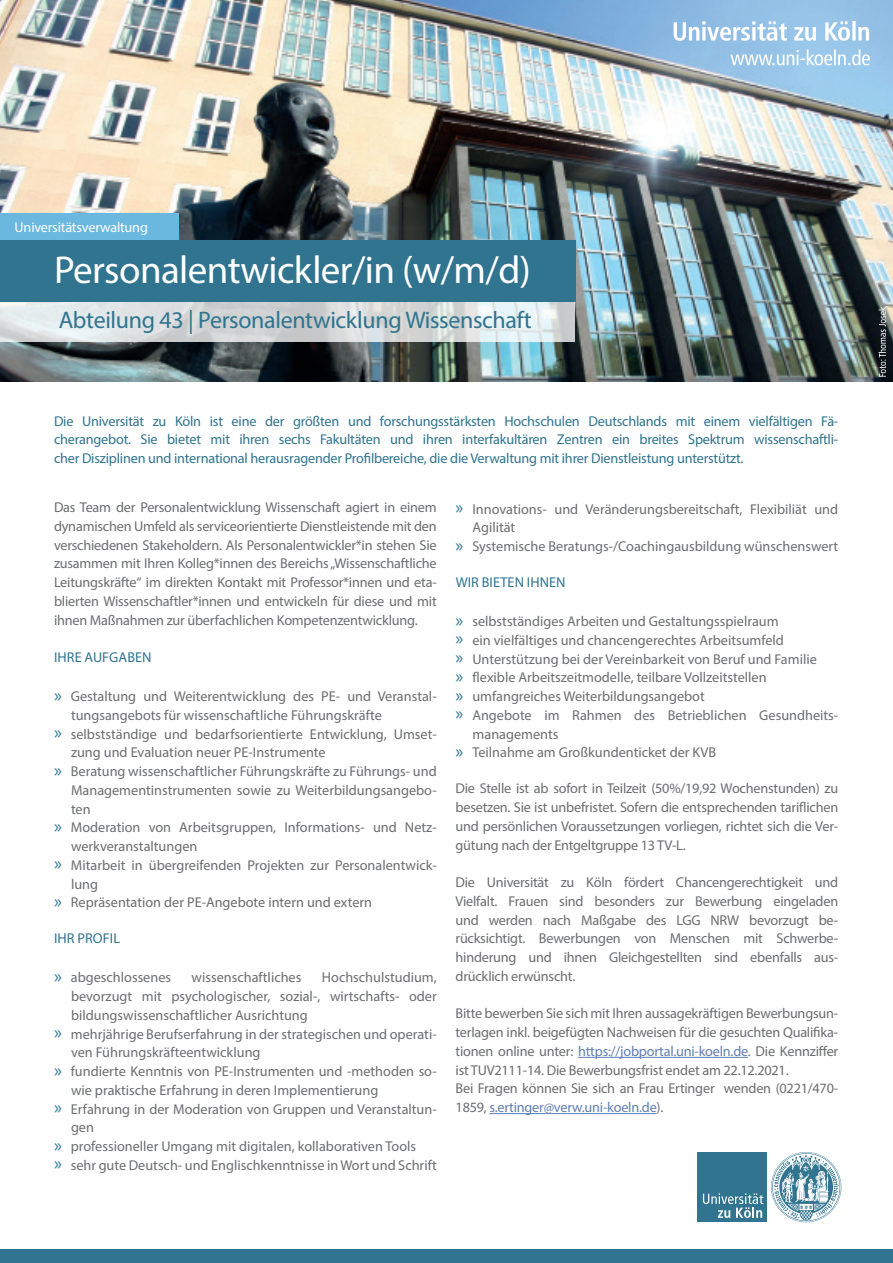
<style>
.page{position:relative;width:893px;height:1263px;background:#fff}
.page>*{position:absolute;margin:0;border:0;box-sizing:border-box;transform-origin:0 0}
.t1{font:39px "Myriad Pro";letter-spacing:-.015em;color:#fff}
.t2{font:24px "Myriad Pro";letter-spacing:-.015em;color:#30748f}
.Fließtext{font:14.25px/18.8px "Myriad Pro";color:#6c6d70}
.t3{font:14.25px/18.8px "Myriad Pro";letter-spacing:-.015em;color:#30748f;text-align:justify}
.t4{font:14.25px "Myriad Pro";letter-spacing:.005em;color:#30748f}
.t5{font:14.25px "Myriad Pro";letter-spacing:-.015em;color:#fff}
.s1{font-size:18.75px;color:#30748f}
.s2{color:#607eb4}
</style>
<div class="page">
<img style="left:0;top:0;width:893px;height:382px">
<div style="left:0;top:1249px;width:893px;height:14px;background:#30748f"></div>
<svg style="left:730px;top:49px;width:140px;height:16px"></svg>
<svg style="left:674px;top:21px;width:195px;height:20px"></svg>
<div style="left:697px;top:1152px;width:70px;height:70px;background:#30748f"></div>
<svg style="left:703px;top:1193px;width:60px;height:25px"></svg>
<svg style="left:771px;top:1152px;width:70px;height:70px"></svg>
<div style="left:0;top:240px;width:575px;height:62px;background:#30748f"></div>
<svg style="left:0;top:302px;width:575px;height:39px;background:#d9ddde"></svg>
<hr style="left:578px;top:1057px;width:170px;height:1px;background:#607eb4">
<hr style="left:489px;top:1113px;width:168px;height:1px;background:#607eb4">
<div style="left:0;top:213px;width:179px;height:27px;background:#6ab7df"></div>
<svg style="left:878px;top:307px;width:8px;height:70px"></svg>
<p class="t5" style="left:15px;top:218px;width:135px">Universitätsverwaltung</p>
<p class="t1" style="left:54px;top:246px;width:478px">Personalentwickler/in (w/m/d)</p>
<p class="t2" style="left:59px;top:305px;width:474px">Abteilung 43 | Personalentwicklung Wissenschaft</p>
<p class="t3" style="left:54px;top:411px;width:786px">Die Universität zu Köln ist eine der größten und forschungsstärksten Hochschulen Deutschlands mit einem vielfältigen Fä&shy;cherangebot. Sie bietet mit ihren sechs Fakultäten und ihren interfakultären Zentren ein breites Spektrum wissenschaftli&shy;cher Disziplinen und international herausragender Profilbereiche, die die Verwaltung mit ihrer Dienstleistung unterstützt.</p>
<p class="Fließtext" style="left:54px;top:498px;width:384px;text-align:justify">Das Team der Personalentwicklung Wissenschaft agiert in einem dynamischen Umfeld als serviceorientierte Dienstleistende mit den verschiedenen Stakeholdern. Als Personalentwickler*in stehen Sie zusammen mit Ihren Kolleg*innen des Bereichs „Wissenschaftliche Leitungskräfte“ im direkten Kontakt mit Professor*innen und eta&shy;blierten Wissenschaftler*innen und entwickeln für diese und mit ihnen Maßnahmen zur überfachlichen Kompetenzentwicklung.</p>
<p class="t4" style="left:54px;top:648px;width:99px">IHRE AUFGABEN</p>
<p class="Fließtext" style="left:71px;top:687px;width:367px;text-indent:-17px"><span class="s1">»</span> Gestaltung und Weiterentwicklung des PE- und Veranstal&shy;tungsangebots für wissenschaftliche Führungskräfte</p>
<p class="Fließtext" style="left:71px;top:724px;width:367px;text-indent:-17px"><span class="s1">»</span> selbstständige und bedarfsorientierte Entwicklung, Umset&shy;zung und Evaluation neuer PE-Instrumente</p>
<p class="Fließtext" style="left:71px;top:762px;width:367px;text-align:justify;text-indent:-17px"><span class="s1">»</span> Beratung wissenschaftlicher Führungskräfte zu Führungs- und Managementinstrumenten sowie zu Weiterbildungsangebo&shy;ten</p>
<p class="Fließtext" style="left:71px;top:818px;width:367px;text-indent:-17px"><span class="s1">»</span> Moderation von Arbeitsgruppen, Informations- und Netz&shy;werkveranstaltungen</p>
<p class="Fließtext" style="left:71px;top:855px;width:367px;text-indent:-17px"><span class="s1">»</span> Mitarbeit in übergreifenden Projekten zur Personalentwick&shy;lung</p>
<p class="Fließtext" style="left:54px;top:893px;width:320px"><span class="s1">»</span> Repräsentation der PE-Angebote intern und extern</p>
<p class="t4" style="left:54px;top:930px;width:67px">IHR PROFIL</p>
<p class="Fließtext" style="left:54px;top:968px;width:119px"><span class="s1">»</span> abgeschlossenes</p>
<p class="Fließtext" style="left:192px;top:968px;width:111px">wissenschaftliches</p>
<p class="Fließtext" style="left:71px;top:968px;width:367px;text-align:justify;text-indent:251px">Hochschulstudium, bevorzugt mit psychologischer, sozial-, wirtschafts- oder bildungswissenschaftlicher Ausrichtung</p>
<p class="Fließtext" style="left:71px;top:1024px;width:367px;text-indent:-17px"><span class="s1">»</span> mehrjährige Berufserfahrung in der strategischen und operati&shy;ven Führungskräfteentwicklung</p>
<p class="Fließtext" style="left:71px;top:1062px;width:367px;text-indent:-17px"><span class="s1">»</span> fundierte Kenntnis von PE-Instrumenten und -methoden so&shy;wie praktische Erfahrung in deren Implementierung</p>
<p class="Fließtext" style="left:71px;top:1099px;width:367px;text-indent:-17px"><span class="s1">»</span> Erfahrung in der Moderation von Gruppen und Veranstaltun&shy;gen</p>
<p class="Fließtext" style="left:54px;top:1137px;width:364px"><span class="s1">»</span> professioneller Umgang mit digitalen, kollaborativen Tools</p>
<p class="Fließtext" style="left:54px;top:1155px;width:384px"><span class="s1">»</span> sehr gute Deutsch- und Englischkenntnisse in Wort und Schrift</p>
<p class="Fließtext" style="left:473px;top:499px;width:367px;text-indent:-17px"><span class="s1">»</span> Innovations- und Veränderungsbereitschaft, Flexibiliät und<br>Agilität</p>
<p class="Fließtext" style="left:456px;top:537px;width:384px"><span class="s1">»</span> Systemische Beratungs-/Coachingausbildung wünschenswert</p>
<p class="t4" style="left:456px;top:573px;width:111px">WIR BIETEN IHNEN</p>
<p class="Fließtext" style="left:456px;top:612px;width:325px"><span class="s1">»</span> selbstständiges Arbeiten und Gestaltungsspielraum</p>
<p class="Fließtext" style="left:456px;top:630px;width:330px"><span class="s1">»</span> ein vielfältiges und chancengerechtes Arbeitsumfeld</p>
<p class="Fließtext" style="left:456px;top:649px;width:363px"><span class="s1">»</span> Unterstützung bei der Vereinbarkeit von Beruf und Familie</p>
<p class="Fließtext" style="left:456px;top:668px;width:313px"><span class="s1">»</span> flexible Arbeitszeitmodelle, teilbare Vollzeitstellen</p>
<p class="Fließtext" style="left:456px;top:687px;width:251px"><span class="s1">»</span> umfangreiches Weiterbildungsangebot</p>
<p class="Fließtext" style="left:473px;top:705px;width:367px;text-indent:-17px"><span class="s1">»</span> Angebote im Rahmen des Betrieblichen Gesundheits&shy;managements</p>
<p class="Fließtext" style="left:456px;top:743px;width:262px"><span class="s1">»</span> Teilnahme am Großkundenticket der KVB</p>
<p class="Fließtext" style="left:456px;top:779px;width:384px;text-align:justify">Die Stelle ist ab sofort in Teilzeit (50%/19,92 Wochenstunden) zu besetzen. Sie ist unbefristet. Sofern die entsprechenden tariflichen und persönlichen Voraussetzungen vorliegen, richtet sich die Ver&shy;gütung nach der Entgeltgruppe 13 TV-L.</p>
<p class="Fließtext" style="left:456px;top:873px;width:384px;text-align:justify">Die Universität zu Köln fördert Chancengerechtigkeit und Vielfalt. Frauen sind besonders zur Bewerbung eingeladen und werden nach Maßgabe des LGG NRW bevorzugt be&shy;rücksichtigt. Bewerbungen von Menschen mit Schwerbe&shy;hinderung und ihnen Gleichgestellten sind ebenfalls aus&shy;drücklich erwünscht.</p>
<p class="Fließtext" style="left:456px;top:1004px;width:384px;text-align:justify">Bitte bewerben Sie sich mit Ihren aussagekräftigen Bewerbungsun&shy;terlagen inkl. beigefügten Nachweisen für die gesuchten Qualifika&shy;tionen online unter: <span class="s2">https://jobportal.uni-koeln.de</span>. Die Kennziffer ist TUV2111-14. Die Bewerbungsfrist endet am 22.12.2021.</p>
<p class="Fließtext" style="left:456px;top:1079px;width:384px">Bei Fragen können Sie sich an Frau Ertinger wenden (0221/470-<br>1859, <span class="s2">s.ertinger@verw.uni-koeln.de</span>).</p>
</div>
